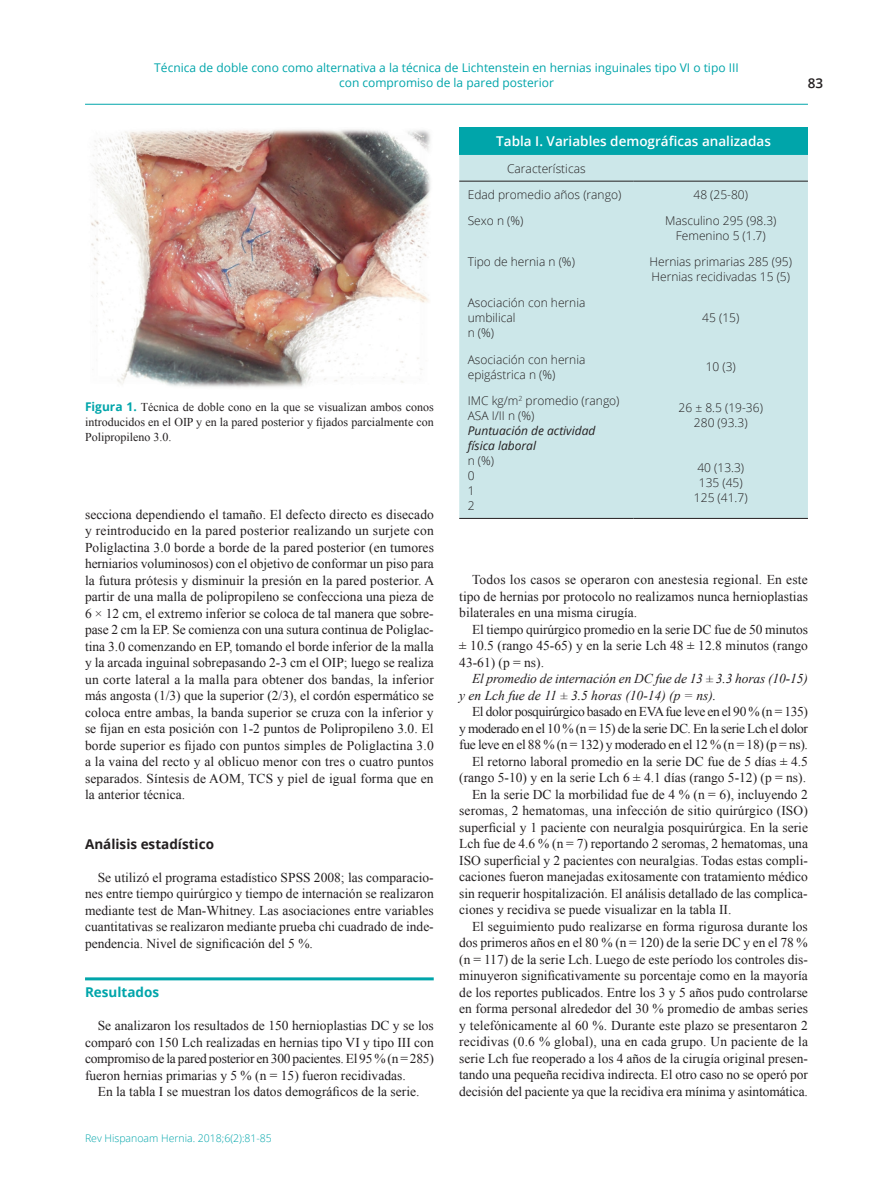
<style>
.page{position:relative;width:893px;height:1191px;background:#fff}
.page>*{position:absolute;margin:0;border:0;box-sizing:border-box;transform-origin:0 0}
.t1{font:13.5px/16.5px "Times New Roman";color:#231f20;text-align:justify}
.t2{font:13.5px "Times New Roman";letter-spacing:-.03em;color:#231f20}
.t3{font:italic 13.5px/16.5px "Times New Roman";letter-spacing:-.01em;color:#231f20}
.t4{font:13.5px "Times New Roman";letter-spacing:-.025em;color:#231f20}
.t5{font:600 13.5px "Open Sans";color:#fff}
.t6{font:700 13.5px "Open Sans";color:#231f20}
.t7{font:700 13.5px "Open Sans";color:#00a5aa}
.t8{font:600 13.5px "Open Sans";color:#231f20}
.t9{font:300 12px/15px "Open Sans";color:#231f20}
.t10{font:12px/15px "Times New Roman";color:#231f20;text-align:justify}
.t11{font:12px/14.4px "Open Sans";color:#00a5aa;text-align:center}
.t12{font:italic 12px/15px "Open Sans";color:#231f20}
.t13{font:300 10.5px "Open Sans";color:#00a5aa}
.s1{font-family:"Open Sans";font-weight:700;color:#00a5aa}
</style>
<div class="page">
<hr style="left:85px;top:104px;width:723px;height:1px;background:#00a5aa">
<img style="left:91px;top:129px;width:340px;height:259px">
<hr style="left:85px;top:977px;width:349px;height:3px;background:#00a5aa">
<div style="left:459px;top:128px;width:349px;height:27px;background:#00a5aa"></div>
<div style="left:459px;top:155px;width:349px;height:363px;background:#cce7e9"></div>
<hr style="left:459px;top:181px;width:175px;height:1px;background:#231f20">
<hr style="left:634px;top:181px;width:174px;height:1px;background:#231f20">
<hr style="left:459px;top:518px;width:175px;height:1px;background:#231f20">
<hr style="left:634px;top:518px;width:174px;height:1px;background:#231f20">
<p class="t11" style="left:154px;top:61px;width:586px">Técnica de doble cono como alternativa a la técnica de Lichtenstein en hernias inguinales tipo VI o tipo III con compromiso de la pared posterior</p>
<p class="t8" style="left:808px;top:74px;width:17px">83</p>
<p class="t5" style="left:496px;top:132px;width:276px">Tabla I. Variables demográficas analizadas</p>
<p class="t9" style="left:468px;top:155px;width:155px;line-height:26.2px;text-align:center">Características<br>Edad promedio años (rango)</p>
<p class="t9" style="left:693px;top:187px;width:56px">48 (25-80)</p>
<p class="t9" style="left:468px;top:213px;width:57px">Sexo n (%)</p>
<p class="t9" style="left:665px;top:213px;width:113px;text-align:center">Masculino 295 (98.3)<br>Femenino 5 (1.7)</p>
<p class="t9" style="left:468px;top:254px;width:109px">Tipo de hernia n (%)</p>
<p class="t9" style="left:649px;top:254px;width:144px">Hernias primarias 285 (95)<br>Hernias recidivadas 15 (5)</p>
<p class="t9" style="left:468px;top:295px;width:119px">Asociación con hernia umbilical<br>n (%)</p>
<p class="t9" style="left:702px;top:310px;width:39px">45 (15)</p>
<p class="t10" style="left:85px;top:399px;width:350px"><span class="s1">Figura 1.</span> Técnica de doble cono en la que se visualizan ambos conos introducidos en el OIP y en la pared posterior y fijados parcialmente con Polipropileno 3.0.</p>
<p class="t1" style="left:85px;top:506px;width:351px">secciona dependiendo el tamaño. El defecto directo es disecado y reintroducido en la pared posterior realizando un surjete con Poliglactina 3.0 borde a borde de la pared posterior (en tumores herniarios voluminosos) con el objetivo de conformar un piso para la futura prótesis y disminuir la presión en la pared posterior. A partir de una malla de polipropileno se confecciona una pieza de 6 × 12 cm, el extremo inferior se coloca de tal manera que sobre&shy;pase 2 cm la EP. Se comienza con una sutura continua de Poliglac&shy;tina 3.0 comenzando en EP, tomando el borde inferior de la malla y la arcada inguinal sobrepasando 2-3 cm el OIP; luego se realiza un corte lateral a la malla para obtener dos bandas, la inferior más angosta (1/3) que la superior (2/3), el cordón espermático se coloca entre ambas, la banda superior se cruza con la inferior y se fijan en esta posición con 1-2 puntos de Polipropileno 3.0. El borde superior es fijado con puntos simples de Poliglactina 3.0 a la vaina del recto y al oblicuo menor con tres o cuatro puntos separados. Síntesis de AOM, TCS y piel de igual forma que en la anterior técnica.</p>
<p class="t6" style="left:85px;top:834px;width:130px">Análisis estadístico</p>
<p class="t1" style="left:85px;top:869px;width:350px;text-indent:13px">Se utilizó el programa estadístico SPSS 2008; las comparacio&shy;nes entre tiempo quirúrgico y tiempo de internación se realizaron mediante test de Man-Whitney. Las asociaciones entre variables cuantitativas se realizaron mediante prueba chi cuadrado de inde&shy;pendencia. Nivel de significación del 5 %.</p>
<p class="t7" style="left:85px;top:983px;width:76px">Resultados</p>
<p class="t1" style="left:85px;top:1017px;width:350px;text-indent:13px">Se analizaron los resultados de 150 hernioplastias DC y se los comparó con 150 Lch realizadas en hernias tipo VI y tipo III con compromiso de la pared posterior en 300 pacientes. El 95 % (n = 285) fueron hernias primarias y 5 % (n = 15) fueron recidivadas.</p>
<p class="t1" style="left:98px;top:1083px;width:323px">En la tabla I se muestran los datos demográficos de la serie.</p>
<p class="t13" style="left:85px;top:1130px;width:188px">Rev Hispanoam Hernia. 2018;6(2):81-85</p>
<p class="t9" style="left:468px;top:351px;width:119px">Asociación con hernia epigástrica n (%)</p>
<p class="t9" style="left:706px;top:359px;width:32px">10 (3)</p>
<p class="t9" style="left:468px;top:393px;width:153px">IMC kg/m<sup>2</sup> promedio (rango)<br>ASA I/II n (%)</p>
<p class="t12" style="left:468px;top:423px;width:129px">Puntuación de actividad física laboral</p>
<p class="t9" style="left:468px;top:453px;width:28px">n (%)<br>0<br>1<br>2</p>
<p class="t9" style="left:679px;top:400px;width:86px;text-align:center">26 ± 8.5 (19-36)<br>280 (93.3)</p>
<p class="t9" style="left:694px;top:460px;width:55px;text-align:center">40 (13.3)<br>135 (45)<br>125 (41.7)</p>
<p class="t1" style="left:459px;top:571px;width:350px;text-indent:13px">Todos los casos se operaron con anestesia regional. En este tipo de hernias por protocolo no realizamos nunca hernioplastias bilaterales en una misma cirugía.</p>
<p class="t1" style="left:459px;top:621px;width:350px;text-indent:13px">El tiempo quirúrgico promedio en la serie DC fue de 50 minutos ± 10.5 (rango 45-65) y en la serie Lch 48 ± 12.8 minutos (rango 43-61) (p = ns).</p>
<p class="t3" style="left:459px;top:670px;width:350px;text-indent:13px">El promedio de internación en DC fue de 13 ± 3.3 horas (10-15) y en Lch fue de 11 ± 3.5 horas (10-14) (p = ns).</p>
<p class="t2" style="left:472px;top:703px;width:338px">El dolor posquirúrgico basado en EVA fue leve en el 90 % (n = 135)</p>
<p class="t2" style="left:459px;top:719px;width:350px">y moderado en el 10 % (n = 15) de la serie DC. En la serie Lch el dolor</p>
<p class="t4" style="left:459px;top:736px;width:350px">fue leve en el 88 % (n = 132) y moderado en el 12 % (n = 18) (p = ns).</p>
<p class="t1" style="left:472px;top:753px;width:337px">El retorno laboral promedio en la serie DC fue de 5 días ± 4.5</p>
<p class="t1" style="left:459px;top:769px;width:348px">(rango 5-10) y en la serie Lch 6 ± 4.1 días (rango 5-12) (p = ns).</p>
<p class="t1" style="left:472px;top:786px;width:337px">En la serie DC la morbilidad fue de 4 % (n = 6), incluyendo 2</p>
<p class="t1" style="left:459px;top:802px;width:350px">seromas, 2 hematomas, una infección de sitio quirúrgico (ISO)</p>
<p class="t1" style="left:459px;top:819px;width:350px">superficial y 1 paciente con neuralgia posquirúrgica. En la serie</p>
<p class="t1" style="left:459px;top:835px;width:350px">Lch fue de 4.6 % (n = 7) reportando 2 seromas, 2 hematomas, una</p>
<p class="t1" style="left:459px;top:852px;width:350px">ISO superficial y 2 pacientes con neuralgias. Todas estas compli-</p>
<p class="t1" style="left:459px;top:868px;width:350px">caciones fueron manejadas exitosamente con tratamiento médico</p>
<p class="t1" style="left:459px;top:885px;width:350px">sin requerir hospitalización. El análisis detallado de las complica-</p>
<p class="t1" style="left:459px;top:901px;width:274px">ciones y recidiva se puede visualizar en la tabla II.</p>
<p class="t1" style="left:472px;top:918px;width:337px">El seguimiento pudo realizarse en forma rigurosa durante los</p>
<p class="t1" style="left:459px;top:934px;width:350px">dos primeros años en el 80 % (n = 120) de la serie DC y en el 78 %</p>
<p class="t1" style="left:459px;top:951px;width:350px">(n = 117) de la serie Lch. Luego de este período los controles dis-</p>
<p class="t1" style="left:459px;top:967px;width:350px">minuyeron significativamente su porcentaje como en la mayoría</p>
<p class="t1" style="left:459px;top:984px;width:350px">de los reportes publicados. Entre los 3 y 5 años pudo controlarse</p>
<p class="t1" style="left:459px;top:1000px;width:350px">en forma personal alrededor del 30 % promedio de ambas series</p>
<p class="t1" style="left:459px;top:1017px;width:350px">y telefónicamente al 60 %. Durante este plazo se presentaron 2</p>
<p class="t1" style="left:459px;top:1033px;width:350px">recidivas (0.6 % global), una en cada grupo. Un paciente de la</p>
<p class="t1" style="left:459px;top:1050px;width:350px">serie Lch fue reoperado a los 4 años de la cirugía original presen-</p>
<p class="t1" style="left:459px;top:1066px;width:350px">tando una pequeña recidiva indirecta. El otro caso no se operó por</p>
<p class="t1" style="left:459px;top:1083px;width:350px">decisión del paciente ya que la recidiva era mínima y asintomática.</p>
</div>
